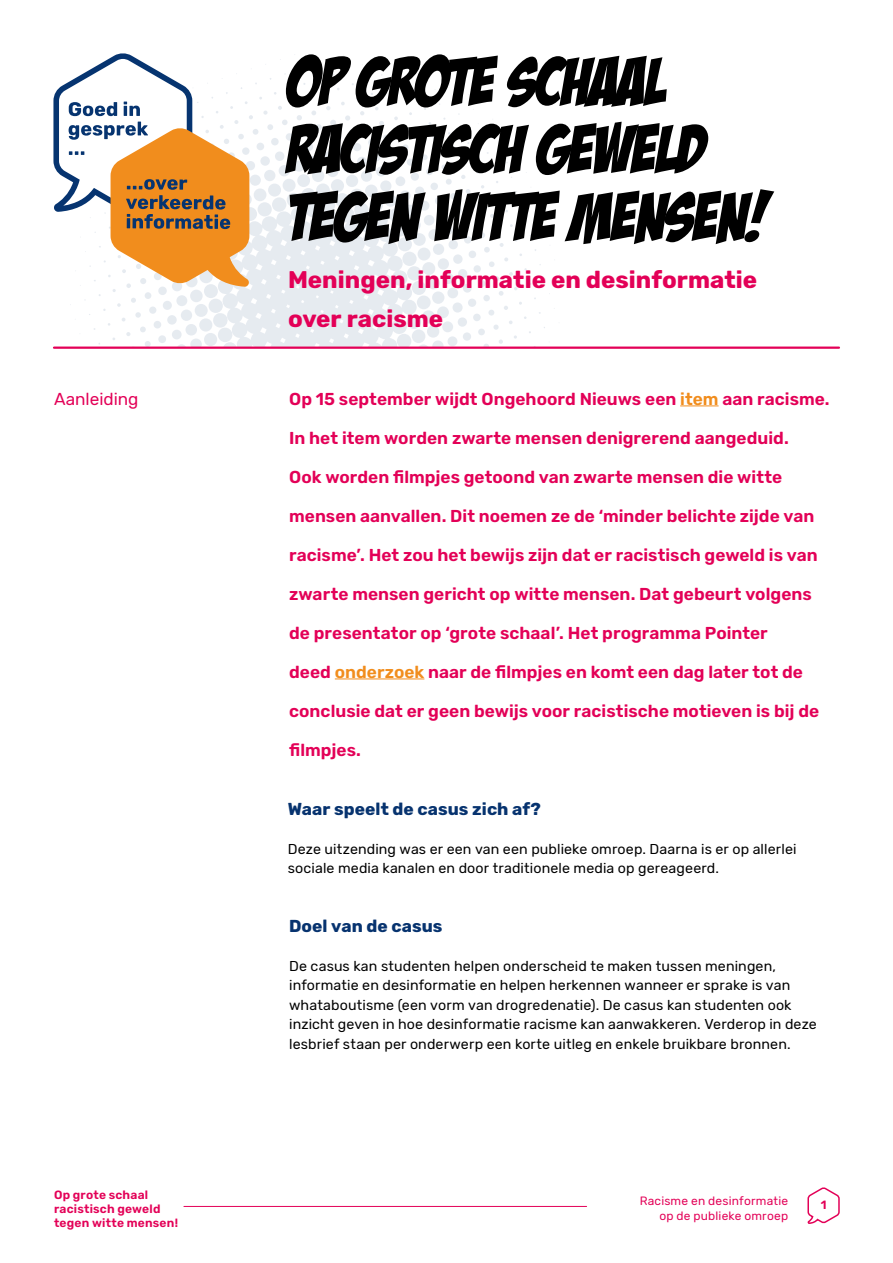
<style>
.page{position:relative;width:893px;height:1263px;background:#fff}
.page>*{position:absolute;margin:0;border:0;box-sizing:border-box;transform-origin:0 0}
.t1{font:67.5px/67.5px "Bada Boom BB";letter-spacing:-.005em;color:#000}
.t2{font:700 24px/39px "Rubik";color:#e30057}
.t3{font:600 17.25px "Rubik";color:#e30057}
.t4{font:700 17.25px "Rubik";letter-spacing:.005em;color:#07336f}
.t5{font:17.25px "Rubik";color:#e30057}
.t6{font:14.25px/19.5px "Rubik";letter-spacing:.01em;color:#000}
.t7{font:600 12px/14.4px "Rubik";letter-spacing:.02em;color:#e30057}
.t8{font:12px/14.4px "Rubik";letter-spacing:.015em;color:#e30057;text-align:right}
.s1{color:#f18d1d}
</style>
<div class="page">
<hr style="left:184px;top:1206px;width:403px;height:1px;background:#e30057">
<svg style="left:807px;top:1187px;width:33px;height:37px"></svg>
<svg style="left:53px;top:53px;width:507px;height:295px"></svg>
<hr style="left:54px;top:347px;width:785px;height:2px;background:#e30057">
<hr style="left:680px;top:405px;width:39px;height:1px;background:#f18d1d">
<hr style="left:335px;top:678px;width:89px;height:1px;background:#f18d1d">
<h1 class="t1" style="left:288px;top:48px;width:480px">OP GROTE SCHAAL<br>RACISTISCH GEWELD<br>TEGEN WITTE MENSEN!</h1>
<h2 class="t2" style="left:288px;top:261px;width:471px">Meningen, informatie en desinformatie over racisme</h2>
<p class="t5" style="left:54px;top:389px;width:86px">Aanleiding</p>
<p class="t3" style="left:289px;top:389px;width:542px">Op 15 september wijdt Ongehoord Nieuws een <span class="s1">item</span> aan racisme.</p>
<p class="t3" style="left:289px;top:428px;width:501px">In het item worden zwarte mensen denigrerend aangeduid.</p>
<p class="t3" style="left:289px;top:467px;width:495px">Ook worden filmpjes getoond van zwarte mensen die witte</p>
<p class="t3" style="left:289px;top:506px;width:527px">mensen aanvallen. Dit noemen ze de ‘minder belichte zijde van</p>
<p class="t3" style="left:289px;top:545px;width:530px">racisme’. Het zou het bewijs zijn dat er racistisch geweld is van</p>
<p class="t3" style="left:289px;top:584px;width:524px">zwarte mensen gericht op witte mensen. Dat gebeurt volgens</p>
<p class="t3" style="left:289px;top:623px;width:480px">de presentator op ‘grote schaal’. Het programma Pointer</p>
<p class="t3" style="left:289px;top:662px;width:515px">deed <span class="s1">onderzoek</span> naar de filmpjes en komt een dag later tot de</p>
<p class="t3" style="left:289px;top:701px;width:531px">conclusie dat er geen bewijs voor racistische motieven is bij de</p>
<p class="t3" style="left:289px;top:740px;width:73px">filmpjes.</p>
<p class="t4" style="left:288px;top:798px;width:255px">Waar speelt de casus zich af?</p>
<p class="t6" style="left:288px;top:839px;width:510px">Deze uitzending was er een van een publieke omroep. Daarna is er op allerlei sociale media kanalen en door traditionele media op gereageerd.</p>
<p class="t4" style="left:289px;top:915px;width:155px">Doel van de casus</p>
<p class="t6" style="left:289px;top:956px;width:529px">De casus kan studenten helpen onderscheid te maken tussen meningen, informatie en desinformatie en helpen herkennen wanneer er sprake is van whataboutisme (een vorm van drogredenatie). De casus kan studenten ook inzicht geven in hoe desinformatie racisme kan aanwakkeren. Verderop in deze lesbrief staan per onderwerp een korte uitleg en enkele bruikbare bronnen.</p>
<p class="t7" style="left:54px;top:1187px;width:126px">Op grote schaal racistisch geweld tegen witte mensen!</p>
<p class="t8" style="left:640px;top:1194px;width:150px">Racisme en desinformatie op de publieke omroep</p>
<p class="t7" style="left:821px;top:1198px;width:7px">1</p>
</div>
